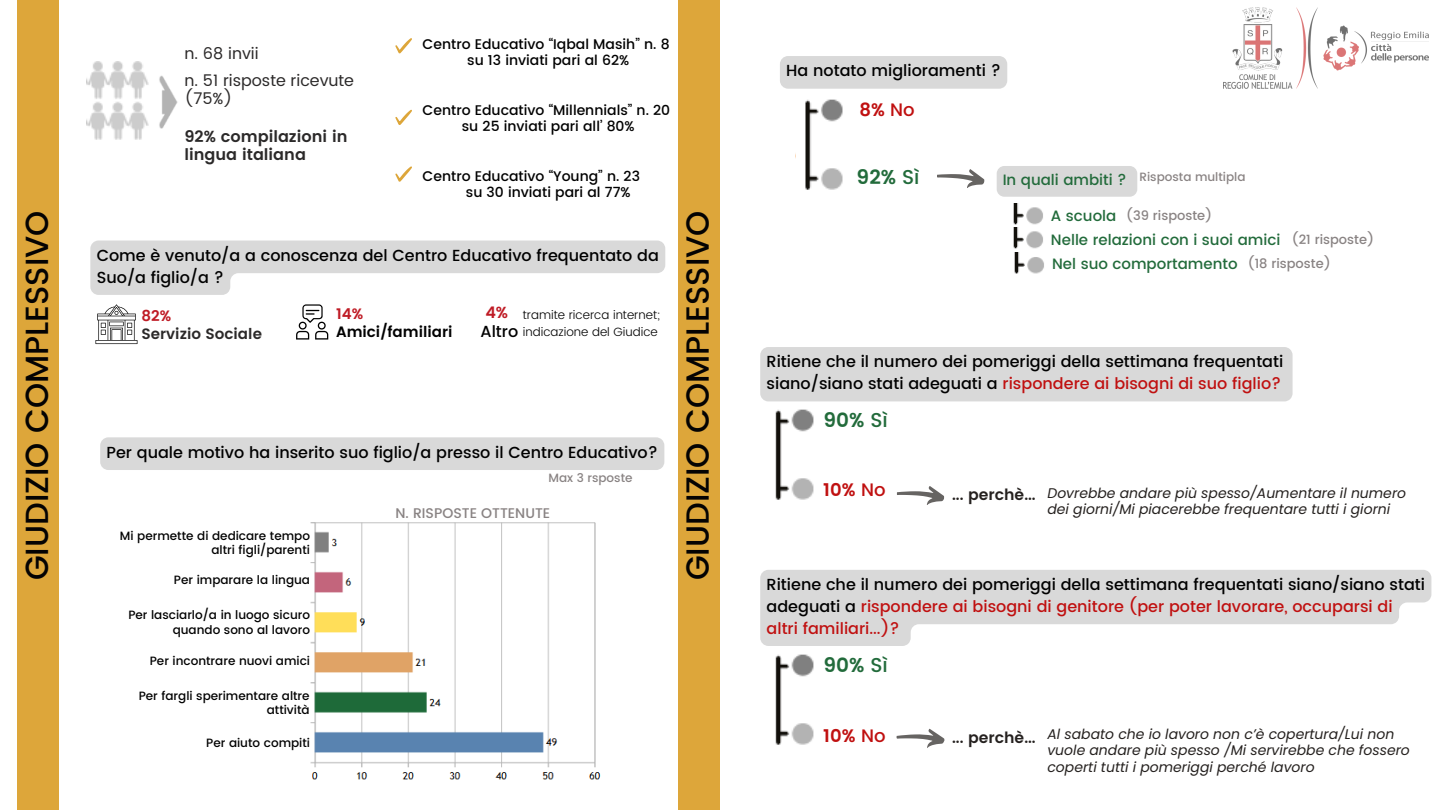
<style>
.page{position:relative;width:1440px;height:810px;background:#fff}
.page>*{position:absolute;margin:0;border:0;box-sizing:border-box;transform-origin:0 0}
.t1{font:500 32px "Poppins";color:#040303}
.t2{font:600 20px "Poppins";color:#226b3b}
.t3{font:600 18px "Poppins";color:#c01010}
.t4{font:500 16px/21.8px "Poppins";color:#000}
.t5{font:16px/18.7px "Poppins";color:#2b2929}
.t6{font:600 16px/18.7px "Poppins";color:#2b2929}
.t7{font:600 15.5px "Poppins";color:#25211f}
.t8{font:500 15px "Poppins";color:#226b3b}
.t9{font:600 15px/18px "Poppins";color:#000}
.t10{font:600 15px/18px "Poppins";color:#2b2929}
.t11{font:italic 14px/16.5px "Poppins";color:#25211f}
.t12{font:500 14px/16.5px "Poppins";color:#000;text-align:center}
.t13{font:500 14px "Poppins";color:#898383}
.t14{font:500 13px "Poppins";color:#898383}
.t15{font:500 12px/14.2px "Poppins";color:#000;text-align:right}
.t16{font:300 12px "Poppins";color:#000}
.t17{font:500 12px "Poppins";color:#898383}
.s1{color:#bf1b25}
.s2{font-weight:600;color:#bf1b25}
.s3{font-weight:500}
.s4{color:#c01010}
</style>
<div class="page">
<img style="left:1223px;top:8px;width:206px;height:81px">
<div style="left:17px;top:0;width:42px;height:810px;background:#dda63a"></div>
<div style="left:678px;top:0;width:42px;height:810px;background:#dda63a"></div>
<img style="left:805px;top:99px;width:38px;height:91px">
<img style="left:86px;top:61px;width:63px;height:79px">
<img style="left:159px;top:75px;width:19px;height:54px">
<img style="left:310px;top:522px;width:291px;height:258px">
<div style="left:100px;top:437px;width:564px;height:33px;background:#d9d9d9"></div>
<svg style="left:95px;top:304px;width:42px;height:40px"></svg>
<svg style="left:296px;top:304px;width:32px;height:36px"></svg>
<svg style="left:90px;top:241px;width:575px;height:54px"></svg>
<img style="left:1013px;top:203px;width:30px;height:22px">
<img style="left:1013px;top:227px;width:31px;height:47px">
<svg style="left:937px;top:169px;width:48px;height:19px"></svg>
<img style="left:767px;top:401px;width:54px;height:99px">
<svg style="left:896px;top:486px;width:49px;height:19px"></svg>
<div style="left:780px;top:56px;width:227px;height:33px;background:#d9d9d9"></div>
<div style="left:997px;top:166px;width:140px;height:31px;background:#d9d9d9;border-radius:8px"></div>
<div style="left:760px;top:347px;width:533px;height:54px;background:#d9d9d9"></div>
<img style="left:775px;top:654px;width:39px;height:91px">
<svg style="left:897px;top:729px;width:48px;height:19px"></svg>
<svg style="left:760px;top:570px;width:671px;height:76px;fill:#d9d9d9"></svg>
<svg style="left:395px;top:38px;width:17px;height:15px"></svg>
<svg style="left:395px;top:110px;width:17px;height:15px"></svg>
<svg style="left:395px;top:166px;width:17px;height:16px"></svg>
<h1 class="t5" style="left:184px;top:44px;width:76px">n. 68 invii</h1>
<h3 class="t5" style="left:184px;top:71px;width:171px">n. 51 risposte ricevute (75%)</h3>
<p class="t6" style="left:184px;top:127px;width:164px">92% compilazioni in lingua italiana</p>
<h2 class="t12" style="left:423px;top:36px;width:249px">Centro Educativo “Iqbal Masih” n. 8 su 13 inviati pari al 62%</h2>
<h2 class="t12" style="left:423px;top:102px;width:249px">Centro Educativo “Millennials” n. 20 su 25 inviati pari all’ 80%</h2>
<p class="t12" style="left:466px;top:168px;width:176px;text-align:left;text-indent:-43px">Centro Educativo “Young” n. 23 su 30 inviati pari al 77%</p>
<h1 class="t1" style="left:18px;top:580px;width:371px;rotate:-90deg">GIUDIZIO COMPLESSIVO</h1>
<p class="t1" style="left:679px;top:580px;width:371px;rotate:-90deg">GIUDIZIO COMPLESSIVO</p>
<h3 class="t4" style="left:97px;top:245px;width:564px">Come è venuto/a a conoscenza del Centro Educativo frequentato da<br>Suo/a figlio/a ?</h3>
<p class="t10" style="left:142px;top:307px;width:122px"><span class="s1">82%<br></span>Servizio Sociale</p>
<p class="t4" style="left:481px;top:303px;width:39px;line-height:18.8px;text-align:center"><span class="s2">4%<br></span>Altro</p>
<p class="t16" style="left:523px;top:308px;width:139px">tramite ricerca internet;</p>
<h3 class="t9" style="left:336px;top:304px;width:118px"><span class="s1">14%<br></span>Amici/familiari</h3>
<p class="t16" style="left:523px;top:325px;width:137px">indicazione del Giudice</p>
<p class="t4" style="left:107px;top:441px;width:553px">Per quale motivo ha inserito suo figlio/a presso il Centro Educativo?</p>
<h3 class="t17" style="left:548px;top:471px;width:86px">Max 3 rsposte</h3>
<p class="t13" style="left:395px;top:505px;width:156px">N. RISPOSTE OTTENUTE</p>
<h6 class="t15" style="left:120px;top:528px;width:192px">Mi permette di dedicare tempo altri figli/parenti</h6>
<h6 class="t15" style="left:174px;top:573px;width:138px">Per imparare la lingua</h6>
<h6 class="t15" style="left:128px;top:608px;width:183px">Per lasciarlo/a in luogo sicuro quando sono al lavoro</h6>
<h3 class="t15" style="left:150px;top:653px;width:162px">Per incontrare nuovi amici</h3>
<p class="t15" style="left:139px;top:689px;width:172px">Per fargli sperimentare altre attività</p>
<h3 class="t15" style="left:206px;top:736px;width:105px">Per aiuto compiti</h3>
<p class="t4" style="left:786px;top:60px;width:216px">Ha notato miglioramenti ?</p>
<h4 class="t3" style="left:859px;top:100px;width:57px">8% <span class="s3">No</span></h4>
<h4 class="t2" style="left:857px;top:165px;width:64px">92% <span class="s3">Sì</span></h4>
<h6 class="t17" style="left:1140px;top:170px;width:108px">Risposta multipla</h6>
<h2 class="t8" style="left:1003px;top:172px;width:126px">In quali ambiti ?</h2>
<h2 class="t8" style="left:1051px;top:207px;width:67px">A scuola</h2>
<p class="t8" style="left:1051px;top:231px;width:231px">Nelle relazioni con i suoi amici</p>
<h3 class="t14" style="left:1126px;top:208px;width:88px">(39 risposte)</h3>
<p class="t14" style="left:1292px;top:232px;width:84px">(21 risposte)</p>
<p class="t8" style="left:1052px;top:255px;width:187px">Nel suo comportamento</p>
<h3 class="t14" style="left:1248px;top:256px;width:84px">(18 risposte)</h3>
<p class="t4" style="left:767px;top:351px;width:518px">Ritiene che il numero dei pomeriggi della settimana frequentati siano/siano stati adeguati a <span class="s4">rispondere ai bisogni di suo figlio?</span></p>
<p class="t2" style="left:824px;top:408px;width:66px">90% <span class="s3">Sì</span></p>
<h5 class="t3" style="left:823px;top:480px;width:64px">10% <span class="s3">No</span></h5>
<p class="t11" style="left:1047px;top:484px;width:360px">Dovrebbe andare più spesso/Aumentare il numero dei giorni/Mi piacerebbe frequentare tutti i giorni</p>
<h3 class="t7" style="left:952px;top:485px;width:85px">... perchè...</h3>
<h6 class="t4" style="left:767px;top:574px;width:660px">Ritiene che il numero dei pomeriggi della settimana frequentati siano/siano stati adeguati a <span class="s4">rispondere ai bisogni di genitore (per poter lavorare, occuparsi di altri familiari...)?</span></h6>
<h6 class="t2" style="left:824px;top:653px;width:66px">90% <span class="s3">Sì</span></h6>
<p class="t3" style="left:823px;top:725px;width:64px">10% <span class="s3">No</span></p>
<h3 class="t11" style="left:1047px;top:726px;width:364px">Al sabato che io lavoro non c’è copertura/Lui non vuole andare più spesso /Mi servirebbe che fossero coperti tutti i pomeriggi perché lavoro</h3>
<p class="t7" style="left:952px;top:728px;width:85px">... perchè...</p>
</div>
